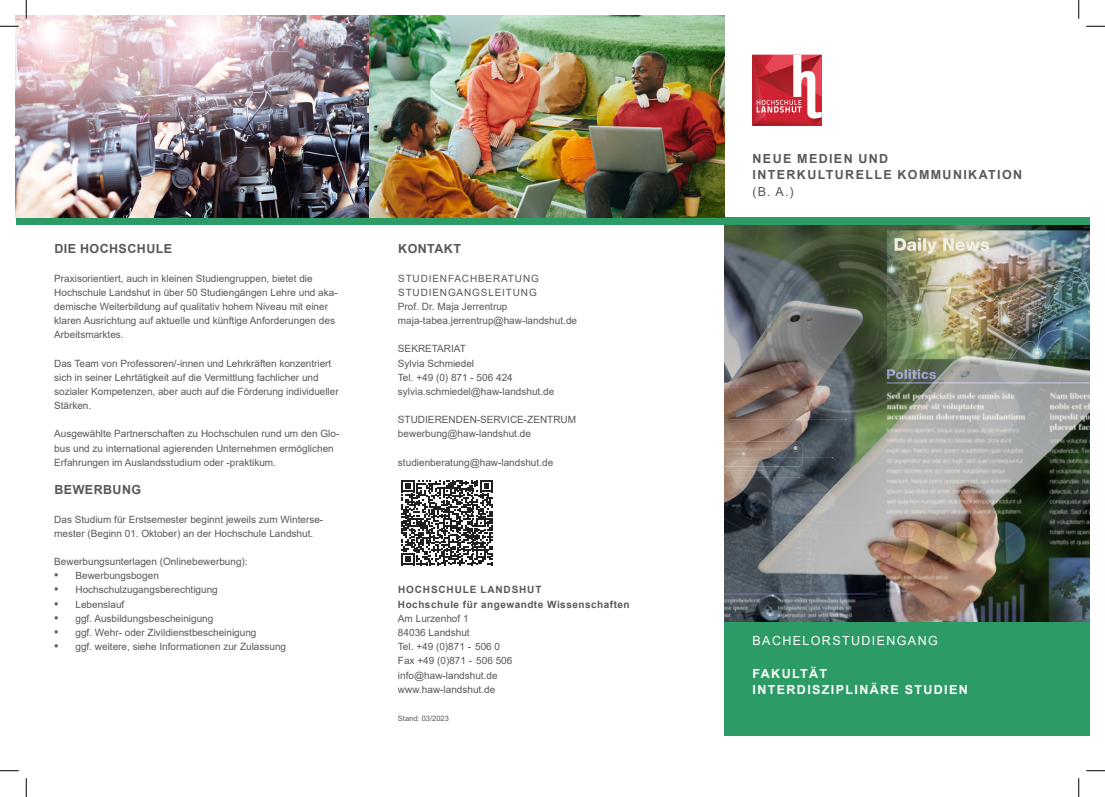
<style>
.page{position:relative;width:1105px;height:797px;background:#fff}
.page>*{position:absolute;margin:0;border:0;box-sizing:border-box;transform-origin:0 0}
.Fließtext{font:700 12.5px "Arial";letter-spacing:.11em;color:#57585a}
.t1{font:700 12.5px "Arial";letter-spacing:.11em;color:#fff}
.Fließtext-2{font:700 12.5px "Arial";letter-spacing:.035em;color:#57585a}
.t2{font:12.5px "Arial";letter-spacing:.11em;color:#fff}
.t3{font:12.5px "Arial";color:#57585a}
.Fließtext-3{font:10px/14.1px "Arial";color:#57585a}
.Fließtext-4{font:10px "Arial";letter-spacing:.085em;color:#57585a}
.t4{font:700 10px "Arial";letter-spacing:.05em;color:#57585a}
.t5{font:700 10px "Arial";letter-spacing:.085em;color:#57585a}
.t6{font:7.5px "Arial";color:#57585a}
.s1{font-size:12.5px}
</style>
<div class="page">
<svg style="left:752px;top:55px;width:70px;height:70px;background:#d1535d"></svg>
<img style="left:724px;top:225px;width:365px;height:397px">
<div style="left:724px;top:622px;width:365px;height:113px;background:#2d9b65"></div>
<div style="left:16px;top:218px;width:1073px;height:7px;background:#2d9b65"></div>
<svg style="left:401px;top:480px;width:92px;height:85px"></svg>
<img style="left:16px;top:16px;width:708px;height:202px">
<svg style="left:0;top:25px;width:19px;height:2px"></svg>
<svg style="left:1086px;top:25px;width:19px;height:2px"></svg>
<svg style="left:0;top:770px;width:19px;height:1px"></svg>
<svg style="left:1086px;top:770px;width:19px;height:1px"></svg>
<svg style="left:25px;top:0;width:2px;height:19px"></svg>
<svg style="left:25px;top:778px;width:2px;height:19px"></svg>
<svg style="left:1078px;top:0;width:1px;height:19px"></svg>
<svg style="left:1078px;top:778px;width:1px;height:19px"></svg>
<p class="Fließtext-2" style="left:54px;top:240px;width:119px">DIE HOCHSCHULE</p>
<p class="Fließtext-3" style="left:54px;top:271px;width:285px">Praxisorientiert, auch in kleinen Studiengruppen, bietet die Hochschule Landshut in über 50 Studiengängen Lehre und aka&shy;demische Weiterbildung auf qualitativ hohem Niveau mit einer klaren Ausrichtung auf aktuelle und künftige Anforderungen des Arbeitsmarktes.</p>
<p class="Fließtext-3" style="left:54px;top:356px;width:286px">Das Team von Professoren/-innen und Lehrkräften konzentriert sich in seiner Lehrtätigkeit auf die Vermittlung fachlicher und sozialer Kompetenzen, aber auch auf die Förderung individueller Stärken.</p>
<p class="Fließtext-3" style="left:54px;top:427px;width:287px">Ausgewählte Partnerschaften zu Hochschulen rund um den Glo&shy;bus und zu international agierenden Unternehmen ermöglichen<br>Erfahrungen im Auslandsstudium oder -praktikum.</p>
<p class="Fließtext-2" style="left:54px;top:481px;width:88px">BEWERBUNG</p>
<p class="Fließtext-3" style="left:54px;top:512px;width:270px">Das Studium für Erstsemester beginnt jeweils zum Winterse&shy;mester (Beginn 01. Oktober) an der Hochschule Landshut.</p>
<p class="Fließtext-3" style="left:54px;top:554px;width:195px">Bewerbungsunterlagen (Onlinebewerbung):</p>
<p class="Fließtext-3" style="left:54px;top:568px;width:106px"><span class="s1">▪</span> Bewerbungsbogen</p>
<p class="Fließtext-3" style="left:54px;top:583px;width:165px"><span class="s1">▪</span> Hochschulzugangsberechtigung</p>
<p class="Fließtext-3" style="left:54px;top:597px;width:72px"><span class="s1">▪</span> Lebenslauf</p>
<p class="Fließtext-3" style="left:54px;top:611px;width:161px"><span class="s1">▪</span> ggf. Ausbildungsbescheinigung</p>
<p class="Fließtext-3" style="left:54px;top:625px;width:204px"><span class="s1">▪</span> ggf. Wehr- oder Zivildienstbescheinigung</p>
<p class="Fließtext-3" style="left:54px;top:639px;width:233px"><span class="s1">▪</span> ggf. weitere, siehe Informationen zur Zulassung</p>
<p class="Fließtext-2" style="left:398px;top:240px;width:64px">KONTAKT</p>
<p class="Fließtext-4" style="left:398px;top:271px;width:142px">STUDIENFACHBERATUNG</p>
<p class="Fließtext-4" style="left:398px;top:285px;width:140px">STUDIENGANGSLEITUNG</p>
<p class="Fließtext-3" style="left:398px;top:299px;width:111px">Prof. Dr. Maja Jerrentrup</p>
<p class="Fließtext-3" style="left:398px;top:313px;width:181px">maja-tabea.jerrentrup@haw-landshut.de</p>
<p class="Fließtext-3" style="left:398px;top:342px;width:69px">SEKRETARIAT</p>
<p class="Fließtext-3" style="left:398px;top:356px;width:78px">Sylvia Schmiedel</p>
<p class="Fließtext-3" style="left:398px;top:370px;width:116px">Tel. +49 (0) 871 - 506 424</p>
<p class="Fließtext-3" style="left:398px;top:384px;width:158px">sylvia.schmiedel@haw-landshut.de</p>
<p class="Fließtext-3" style="left:398px;top:412px;width:180px">STUDIERENDEN-SERVICE-ZENTRUM</p>
<p class="Fließtext-3" style="left:398px;top:427px;width:134px">bewerbung@haw-landshut.de</p>
<p class="Fließtext-3" style="left:398px;top:455px;width:157px">studienberatung@haw-landshut.de</p>
<p class="t5" style="left:398px;top:583px;width:145px">HOCHSCHULE LANDSHUT</p>
<p class="t4" style="left:398px;top:597px;width:233px">Hochschule für angewandte Wissenschaften</p>
<p class="Fließtext-3" style="left:398px;top:611px;width:72px">Am Lurzenhof 1</p>
<p class="Fließtext-3" style="left:398px;top:625px;width:73px">84036 Landshut</p>
<p class="Fließtext-3" style="left:398px;top:639px;width:104px">Tel. +49 (0)871 - 506 0</p>
<p class="Fließtext-3" style="left:398px;top:653px;width:116px">Fax +49 (0)871 - 506 506</p>
<p class="Fließtext-3" style="left:398px;top:668px;width:101px">info@haw-landshut.de</p>
<p class="Fließtext-3" style="left:398px;top:682px;width:99px">www.haw-landshut.de</p>
<p class="t6" style="left:398px;top:713px;width:52px">Stand: 03/2023</p>
<p class="Fließtext" style="left:752px;top:150px;width:137px">NEUE MEDIEN UND</p>
<p class="Fließtext" style="left:752px;top:166px;width:271px">INTERKULTURELLE KOMMUNIKATION</p>
<p class="t3" style="left:752px;top:182px;width:43px">(B. A.)</p>
<p class="t2" style="left:752px;top:632px;width:187px">BACHELORSTUDIENGANG</p>
<p class="t1" style="left:752px;top:664px;width:76px">FAKULTÄT</p>
<p class="t1" style="left:752px;top:680px;width:217px">INTERDISZIPLINÄRE STUDIEN</p>
</div>
